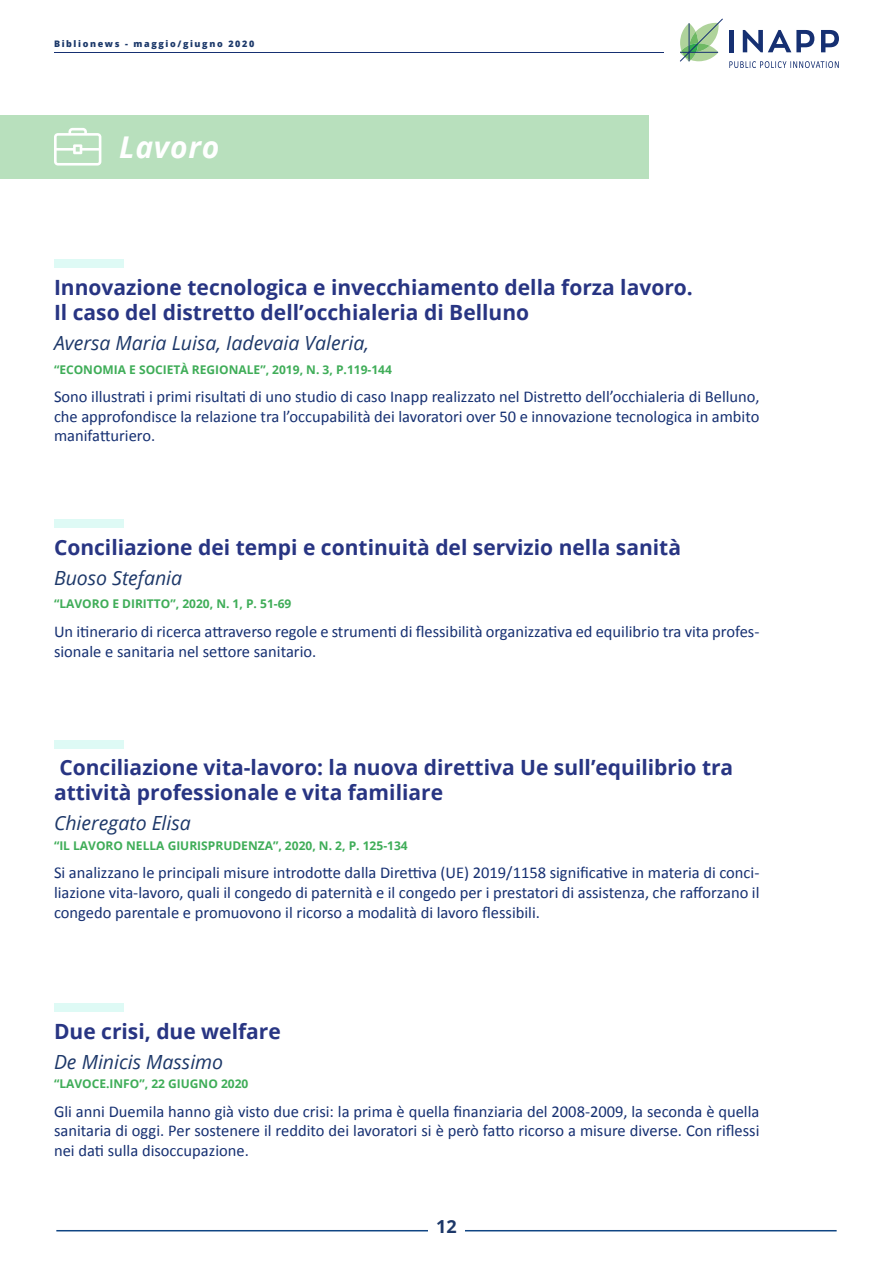
<style>
.page{position:relative;width:893px;height:1263px;background:#fff}
.page>*{position:absolute;margin:0;border:0;box-sizing:border-box;transform-origin:0 0}
.t1{font:italic 700 30px "Open Sans";letter-spacing:.025em;color:#fff}
.t2{font:700 21px/25.2px "Open Sans";color:#283583}
.t3{font:italic 19.5px "Open Sans";color:#1d3869}
.t4{font:700 18px "Open Sans";color:#1d3869}
.t5{font:16.5px/19.8px "Calibri";color:#163072;text-align:justify}
.t6{font:700 12px "Open Sans";color:#3fad58}
.t7{font:800 9px "Open Sans";letter-spacing:.18em;color:#1c396a}
</style>
<div class="page">
<hr style="left:56px;top:1230px;width:372px;height:1px;background:#104583">
<hr style="left:465px;top:1230px;width:372px;height:1px;background:#104583">
<svg style="left:680px;top:18px;width:43px;height:44px"></svg>
<hr style="left:680px;top:52px;width:38px;height:1px;background:#163072">
<hr style="left:689px;top:23px;width:1px;height:38px;background:#163072">
<svg style="left:729px;top:61px;width:110px;height:7px"></svg>
<div style="left:729px;top:30px;width:5px;height:22px;background:#163072"></div>
<svg style="left:821px;top:30px;width:18px;height:22px"></svg>
<svg style="left:743px;top:30px;width:71px;height:22px"></svg>
<hr style="left:54px;top:52px;width:609px;height:1px;background:#163072">
<div style="left:0;top:115px;width:649px;height:64px;background:#b8e0bd"></div>
<div style="left:54px;top:259px;width:69px;height:9px;background:#defaf5"></div>
<div style="left:54px;top:519px;width:69px;height:9px;background:#defaf5"></div>
<div style="left:54px;top:740px;width:69px;height:8px;background:#defaf5"></div>
<div style="left:54px;top:1003px;width:69px;height:9px;background:#defaf5"></div>
<svg style="left:54px;top:128px;width:47px;height:38px"></svg>
<p class="t7" style="left:54px;top:37px;width:202px">Biblionews - maggio/giugno 2020</p>
<h1 class="t1" style="left:119px;top:126px;width:102px">Lavoro</h1>
<p class="t2" style="left:54px;top:274px;width:640px">Innovazione tecnologica e invecchiamento della forza lavoro.<br>Il caso del distretto dell’occhialeria di Belluno</p>
<p class="t3" style="left:54px;top:329px;width:317px">Aversa Maria Luisa, Iadevaia Valeria,</p>
<p class="t6" style="left:54px;top:361px;width:339px">“ECONOMIA E SOCIETÀ REGIONALE”, 2019, N. 3, P.119-144</p>
<p class="t5" style="left:54px;top:387px;width:707px">Sono illustrati i primi risultati di uno studio di caso Inapp realizzato nel Distretto dell’occhialeria di Belluno, che approfondisce la relazione tra l’occupabilità dei lavoratori over 50 e innovazione tecnologica in ambito manifatturiero.</p>
<p class="t2" style="left:54px;top:534px;width:628px">Conciliazione dei tempi e continuità del servizio nella sanità</p>
<p class="t3" style="left:54px;top:564px;width:130px">Buoso Stefania</p>
<p class="t6" style="left:54px;top:596px;width:239px">“LAVORO E DIRITTO”, 2020, N. 1, P. 51-69</p>
<p class="t5" style="left:54px;top:621px;width:707px">Un itinerario di ricerca attraverso regole e strumenti di flessibilità organizzativa ed equilibrio tra vita profes&shy;sionale e sanitaria nel settore sanitario.</p>
<p class="t2" style="left:54px;top:754px;width:681px">Conciliazione vita-lavoro: la nuova direttiva Ue sull’equilibrio tra attività professionale e vita familiare</p>
<p class="t3" style="left:54px;top:810px;width:138px">Chieregato Elisa</p>
<p class="t6" style="left:54px;top:837px;width:355px">“IL LAVORO NELLA GIURISPRUDENZA”, 2020, N. 2, P. 125-134</p>
<p class="t5" style="left:54px;top:863px;width:707px">Si analizzano le principali misure introdotte dalla Direttiva (UE) 2019/1158 significative in materia di conci&shy;liazione vita-lavoro, quali il congedo di paternità e il congedo per i prestatori di assistenza, che rafforzano il congedo parentale e promuovono il ricorso a modalità di lavoro flessibili.</p>
<p class="t2" style="left:54px;top:1018px;width:228px">Due crisi, due welfare</p>
<p class="t3" style="left:54px;top:1048px;width:171px">De Minicis Massimo</p>
<p class="t6" style="left:54px;top:1075px;width:196px">“LAVOCE.INFO”, 22 GIUGNO 2020</p>
<p class="t5" style="left:54px;top:1101px;width:707px">Gli anni Duemila hanno già visto due crisi: la prima è quella finanziaria del 2008-2009, la seconda è quella sanitaria di oggi. Per sostenere il reddito dei lavoratori si è però fatto ricorso a misure diverse. Con riflessi nei dati sulla disoccupazione.</p>
<p class="t4" style="left:436px;top:1214px;width:22px">12</p>
</div>
